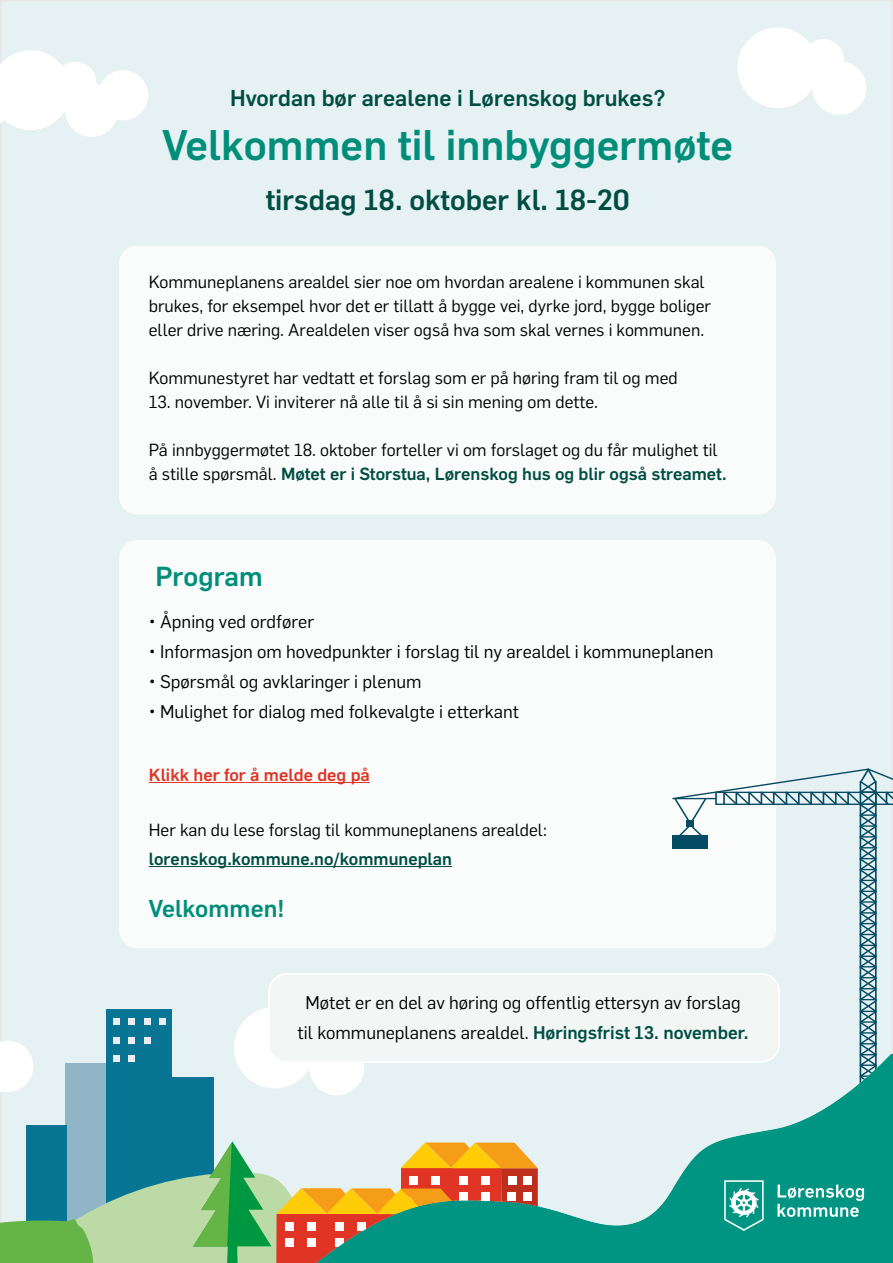
<style>
.page{position:relative;width:893px;height:1263px;background:#fff}
.page>*{position:absolute;margin:0;border:0;box-sizing:border-box;transform-origin:0 0}
.t1{font:500 42px "Flama";color:#008e7b}
.t2{font:500 28.5px "Flama";color:#004d42}
.t3{font:500 27px "Flama";color:#008e7b}
.t4{font:500 24px "Flama";color:#008e7b}
.t5{font:500 22.5px "Flama";color:#004d42}
.t6{font:18px/30px "Flama";color:#000;text-align:center}
.t7{font:17.25px/24px "Flama";color:#000}
.t8{font:500 17.25px "Flama";color:#004d42}
.t9{font:500 17.25px "Flama";color:#df3425}
.s1{font-weight:500;color:#004d42}
</style>
<div class="page">
<div style="left:1px;top:1px;width:891px;height:1261px;background:#e6f1f4"></div>
<div style="left:119px;top:246px;width:657px;height:268px;background:#fafcfb;border-radius:18px"></div>
<div style="left:119px;top:540px;width:657px;height:408px;background:#fafcfb;border-radius:18px"></div>
<div style="left:106px;top:1009px;width:65px;height:149px;background:#077593"></div>
<div style="left:113px;top:1018px;width:7px;height:7px;background:#eaeef4"></div>
<div style="left:129px;top:1018px;width:6px;height:7px;background:#eaeef4"></div>
<div style="left:144px;top:1018px;width:6px;height:7px;background:#eaeef4"></div>
<div style="left:159px;top:1018px;width:7px;height:7px;background:#eaeef4"></div>
<div style="left:113px;top:1037px;width:7px;height:7px;background:#eaeef4"></div>
<div style="left:129px;top:1037px;width:6px;height:7px;background:#eaeef4"></div>
<div style="left:144px;top:1037px;width:6px;height:7px;background:#eaeef4"></div>
<svg style="left:0;top:1041px;width:30px;height:68px"></svg>
<div style="left:234px;top:1007px;width:81px;height:81px;background:#fff;border-radius:50%"></div>
<svg style="left:0;top:1141px;width:13px;height:122px"></svg>
<svg style="left:672px;top:768px;width:221px;height:286px"></svg>
<img style="left:13px;top:1054px;width:880px;height:209px">
<svg style="left:777px;top:1184px;width:87px;height:33px;background:#49b3a5"></svg>
<svg style="left:724px;top:1180px;width:40px;height:51px;background:#55b8ab"></svg>
<div style="left:269px;top:974px;width:510px;height:88px;background:#f2f7f6;border-radius:18px"></div>
<div style="left:268px;top:973px;width:512px;height:90px;border:2px solid #fff;border-radius:18px"></div>
<hr style="left:149px;top:782px;width:221px;height:1px;background:#df3425">
<hr style="left:149px;top:866px;width:303px;height:1px;background:#004d42">
<div style="left:55px;top:62px;width:41px;height:41px;background:#fff;border-radius:50%"></div>
<div style="left:65px;top:83px;width:53px;height:54px;background:#fff;border-radius:50%"></div>
<div style="left:98px;top:70px;width:50px;height:50px;background:#fff;border-radius:50%"></div>
<svg style="left:0;top:50px;width:71px;height:80px"></svg>
<div style="left:802px;top:39px;width:42px;height:42px;background:#fff;border-radius:50%"></div>
<div style="left:737px;top:27px;width:81px;height:81px;background:#fff;border-radius:50%"></div>
<div style="left:812px;top:61px;width:54px;height:54px;background:#fff;border-radius:50%"></div>
<h3 class="t5" style="left:230px;top:82px;width:437px">Hvordan bør arealene i Lørenskog brukes?</h3>
<h1 class="t1" style="left:162px;top:115px;width:572px">Velkommen til innbyggermøte</h1>
<h2 class="t2" style="left:266px;top:179px;width:366px">tirsdag 18. oktober kl. 18-20</h2>
<p class="t7" style="left:149px;top:269px;width:564px">Kommuneplanens arealdel sier noe om hvordan arealene i kommunen skal brukes, for eksempel hvor det er tillatt å bygge vei, dyrke jord, bygge boliger eller drive næring. Arealdelen viser også hva som skal vernes i kommunen.</p>
<p class="t7" style="left:149px;top:365px;width:530px">Kommunestyret har vedtatt et forslag som er på høring fram til og med</p>
<p class="t7" style="left:149px;top:389px;width:451px">13. november. Vi inviterer nå alle til å si sin mening om dette.</p>
<p class="t7" style="left:149px;top:437px;width:579px">På innbyggermøtet 18. oktober forteller vi om forslaget og du får mulighet til å stille spørsmål. <span class="s1">Møtet er i Storstua, Lørenskog hus og blir også streamet.</span></p>
<h3 class="t3" style="left:156px;top:557px;width:109px">Program</h3>
<p class="t6" style="left:149px;top:605px;width:167px">• Åpning ved ordfører</p>
<p class="t6" style="left:149px;top:635px;width:566px">• Informasjon om hovedpunkter i forslag til ny arealdel i kommuneplanen</p>
<p class="t6" style="left:149px;top:665px;width:274px">• Spørsmål og avklaringer i plenum</p>
<p class="t6" style="left:149px;top:695px;width:372px">• Mulighet for dialog med folkevalgte i etterkant</p>
<p class="t9" style="left:149px;top:762px;width:223px">Klikk her for å melde deg på</p>
<p class="t7" style="left:149px;top:817px;width:400px">Her kan du lese forslag til kommuneplanens arealdel:</p>
<p class="t8" style="left:149px;top:846px;width:305px">lorenskog.kommune.no/kommuneplan</p>
<h3 class="t4" style="left:149px;top:891px;width:137px">Velkommen!</h3>
<p class="t6" style="left:298px;top:986px;width:452px">Møtet er en del av høring og offentlig ettersyn av forslag til kommuneplanens arealdel. <span class="s1">Høringsfrist 13. november.</span></p>
</div>
